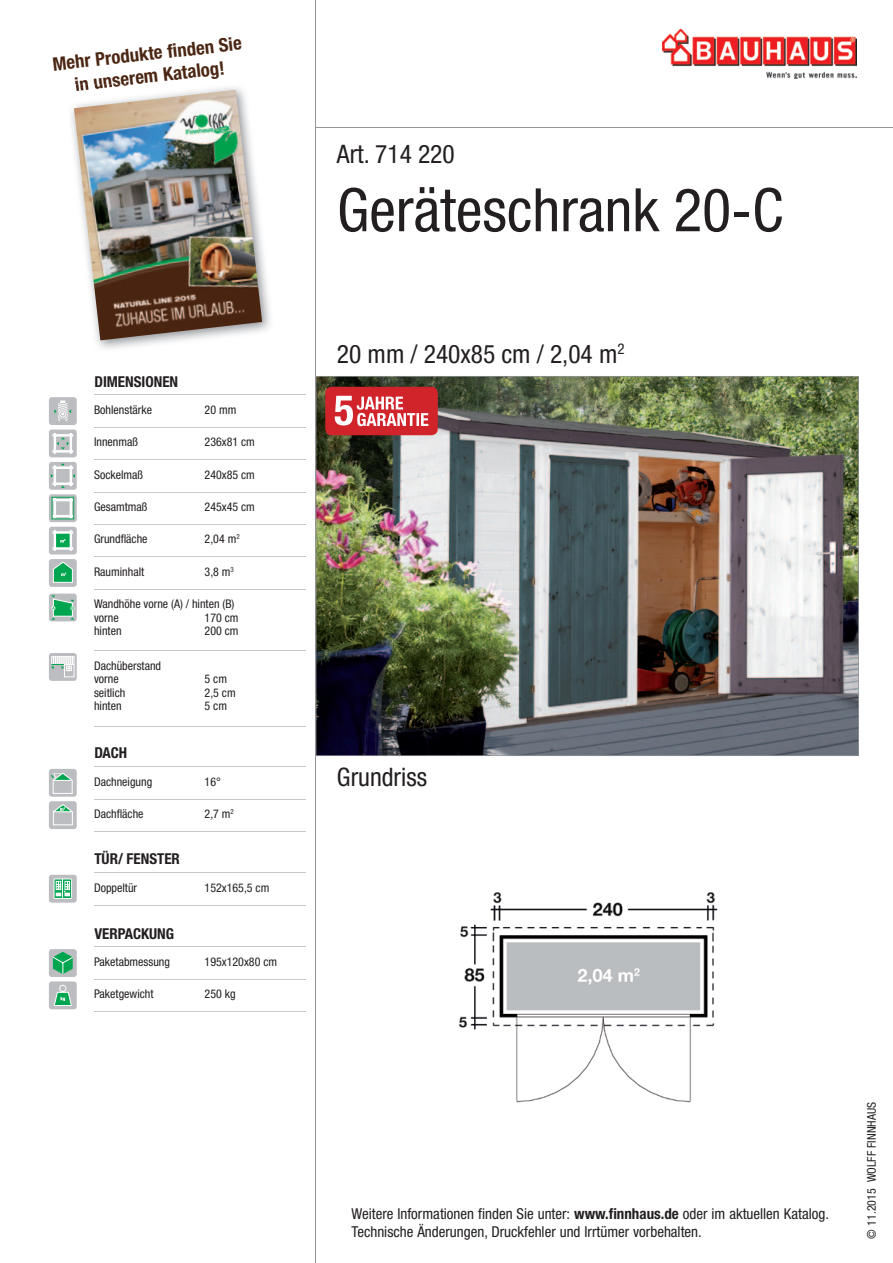
<style>
.page{position:relative;width:893px;height:1263px;background:#fff}
.page>*{position:absolute;margin:0;border:0;box-sizing:border-box;transform-origin:0 0}
.t1{font:condensed 60px "Helvetica Neue LT";color:#231f20}
.t2{font:condensed 25.5px "Helvetica Neue LT";color:#231f20}
.t3{font:700 condensed 18.75px/22.5px "Helvetica Neue LT";color:#4b2713;text-align:center}
.t4{font:condensed 15px/18px "Helvetica Neue LT";color:#231f20}
.t5{font:700 condensed 15px "Helvetica Neue LT";color:#231f20}
.t6{font:condensed 12px/13.5px "Helvetica Neue LT";color:#231f20}
.s1{font-weight:700}
</style>
<div class="page">
<hr style="left:316px;top:127px;width:577px;height:1px;background:#939598">
<img style="left:71px;top:87px;width:199px;height:262px">
<img style="left:76px;top:84px;width:91px;height:6px">
<img style="left:74px;top:90px;width:188px;height:250px">
<img style="left:663px;top:29px;width:193px;height:50px">
<hr style="left:315px;top:0;width:1px;height:1263px;background:#939598">
<img style="left:316px;top:376px;width:543px;height:380px">
<img style="left:459px;top:892px;width:259px;height:211px">
<hr style="left:94px;top:395px;width:211px;height:1px;background:#c7c8ca">
<hr style="left:94px;top:427px;width:211px;height:1px;background:#c7c8ca">
<hr style="left:94px;top:459px;width:211px;height:1px;background:#c7c8ca">
<hr style="left:94px;top:524px;width:211px;height:1px;background:#c7c8ca">
<hr style="left:94px;top:492px;width:211px;height:1px;background:#c7c8ca">
<hr style="left:94px;top:556px;width:211px;height:1px;background:#c7c8ca">
<div style="left:49px;top:397px;width:28px;height:28px;background:#bcbdc0;border-radius:3px"></div>
<svg style="left:54px;top:400px;width:18px;height:21px"></svg>
<div style="left:49px;top:430px;width:28px;height:27px;background:#bcbdc0;border-radius:3px"></div>
<svg style="left:52px;top:433px;width:21px;height:21px"></svg>
<div style="left:49px;top:462px;width:28px;height:28px;background:#bcbdc0;border-radius:3px"></div>
<svg style="left:51px;top:464px;width:24px;height:24px"></svg>
<div style="left:49px;top:527px;width:28px;height:27px;background:#bcbdc0;border-radius:3px"></div>
<svg style="left:52px;top:530px;width:21px;height:21px"></svg>
<svg style="left:49px;top:494px;width:28px;height:28px"></svg>
<svg style="left:52px;top:497px;width:22px;height:22px"></svg>
<div style="left:49px;top:559px;width:28px;height:28px;background:#bcbdc0;border-radius:3px"></div>
<svg style="left:53px;top:561px;width:20px;height:22px"></svg>
<div style="left:325px;top:387px;width:113px;height:48px;background:#d1232a;border-radius:6px"></div>
<svg style="left:335px;top:396px;width:93px;height:30px"></svg>
<hr style="left:94px;top:766px;width:211px;height:1px;background:#c7c8ca">
<hr style="left:94px;top:872px;width:211px;height:1px;background:#c7c8ca">
<hr style="left:94px;top:905px;width:211px;height:1px;background:#c7c8ca">
<hr style="left:94px;top:946px;width:211px;height:1px;background:#c7c8ca">
<hr style="left:94px;top:979px;width:211px;height:1px;background:#c7c8ca">
<hr style="left:94px;top:799px;width:211px;height:1px;background:#c7c8ca">
<hr style="left:94px;top:1011px;width:211px;height:1px;background:#c7c8ca">
<hr style="left:94px;top:831px;width:211px;height:1px;background:#c7c8ca">
<div style="left:49px;top:769px;width:28px;height:28px;background:#bcbdc0;border-radius:3px"></div>
<svg style="left:51px;top:772px;width:22px;height:22px"></svg>
<div style="left:49px;top:875px;width:28px;height:28px;background:#bcbdc0;border-radius:3px"></div>
<svg style="left:54px;top:878px;width:18px;height:21px"></svg>
<div style="left:49px;top:949px;width:28px;height:28px;background:#bcbdc0;border-radius:3px"></div>
<svg style="left:53px;top:952px;width:20px;height:22px"></svg>
<div style="left:49px;top:981px;width:28px;height:28px;background:#bcbdc0;border-radius:3px"></div>
<div style="left:59px;top:985px;width:7px;height:7px;border:1px solid #fff;border-radius:50%"></div>
<svg style="left:53px;top:991px;width:19px;height:15px"></svg>
<div style="left:49px;top:801px;width:28px;height:28px;background:#bcbdc0;border-radius:3px"></div>
<svg style="left:53px;top:804px;width:20px;height:22px"></svg>
<hr style="left:94px;top:589px;width:211px;height:1px;background:#c7c8ca">
<div style="left:49px;top:594px;width:28px;height:27px;background:#bcbdc0;border-radius:3px"></div>
<svg style="left:51px;top:595px;width:24px;height:25px"></svg>
<hr style="left:94px;top:650px;width:211px;height:1px;background:#c7c8ca">
<div style="left:49px;top:653px;width:28px;height:28px;background:#bcbdc0;border-radius:3px"></div>
<svg style="left:51px;top:656px;width:24px;height:22px"></svg>
<hr style="left:94px;top:726px;width:211px;height:1px;background:#c7c8ca">
<h3 class="t3" style="left:51px;top:52px;width:192px;rotate:-6deg">Mehr Produkte finden Sie in unserem Katalog!</h3>
<p class="t5" style="left:94px;top:372px;width:85px">DIMENSIONEN</p>
<p class="t6" style="left:94px;top:403px;width:59px">Bohlenstärke</p>
<p class="t6" style="left:205px;top:403px;width:33px">20 mm</p>
<p class="t6" style="left:94px;top:435px;width:45px">Innenmaß</p>
<p class="t6" style="left:205px;top:435px;width:52px">236x81 cm</p>
<p class="t6" style="left:94px;top:468px;width:51px">Sockelmaß</p>
<p class="t6" style="left:205px;top:468px;width:52px">240x85 cm</p>
<p class="t6" style="left:94px;top:500px;width:55px">Gesamtmaß</p>
<p class="t6" style="left:205px;top:500px;width:52px">245x45 cm</p>
<p class="t6" style="left:94px;top:532px;width:55px">Grundfläche</p>
<p class="t6" style="left:205px;top:532px;width:37px">2,04 m<sup>2</sup></p>
<p class="t6" style="left:94px;top:565px;width:52px">Rauminhalt</p>
<p class="t6" style="left:205px;top:565px;width:31px">3,8 m<sup>3</sup></p>
<p class="t6" style="left:94px;top:597px;width:142px">Wandhöhe vorne (A) / hinten (B) vorne</p>
<p class="t6" style="left:205px;top:611px;width:35px">170 cm</p>
<p class="t6" style="left:94px;top:624px;width:29px">hinten</p>
<p class="t6" style="left:205px;top:624px;width:35px">200 cm</p>
<p class="t6" style="left:94px;top:659px;width:69px">Dachüberstand vorne</p>
<p class="t6" style="left:205px;top:672px;width:24px">5 cm</p>
<p class="t6" style="left:94px;top:686px;width:33px">seitlich</p>
<p class="t6" style="left:205px;top:686px;width:33px">2,5 cm</p>
<p class="t6" style="left:94px;top:699px;width:29px">hinten</p>
<p class="t6" style="left:205px;top:699px;width:24px">5 cm</p>
<p class="t5" style="left:94px;top:744px;width:34px">DACH</p>
<p class="t6" style="left:94px;top:774px;width:60px">Dachneigung</p>
<p class="t6" style="left:205px;top:774px;width:18px">16°</p>
<p class="t6" style="left:94px;top:807px;width:51px">Dachfläche</p>
<p class="t6" style="left:205px;top:807px;width:31px">2,7 m<sup>2</sup></p>
<p class="t5" style="left:94px;top:850px;width:87px">TÜR/ FENSTER</p>
<p class="t6" style="left:94px;top:880px;width:45px">Doppeltür</p>
<p class="t6" style="left:205px;top:880px;width:66px">152x165,5 cm</p>
<p class="t5" style="left:94px;top:924px;width:81px">VERPACKUNG</p>
<p class="t6" style="left:94px;top:955px;width:77px">Paketabmessung</p>
<p class="t6" style="left:205px;top:955px;width:74px">195x120x80 cm</p>
<p class="t6" style="left:94px;top:987px;width:61px">Paketgewicht</p>
<p class="t6" style="left:205px;top:987px;width:33px">250 kg</p>
<h2 class="t2" style="left:337px;top:140px;width:119px">Art. 714 220</h2>
<h1 class="t1" style="left:337px;top:175px;width:448px">Geräteschrank 20-C</h1>
<h2 class="t2" style="left:337px;top:339px;width:289px">20 mm / 240x85 cm / 2,04 m<sup>2</sup></h2>
<h2 class="t2" style="left:337px;top:762px;width:92px">Grundriss</h2>
<p class="t4" style="left:351px;top:1204px;width:479px">Weitere Informationen finden Sie unter: <span class="s1">www.finnhaus.de</span> oder im aktuellen Katalog.<br>Technische Änderungen, Druckfehler und Irrtümer vorbehalten.</p>
<p class="t6" style="left:865px;top:1238px;width:138px;rotate:-90deg">© 11.2015 WOLFF FINNHAUS</p>
</div>
